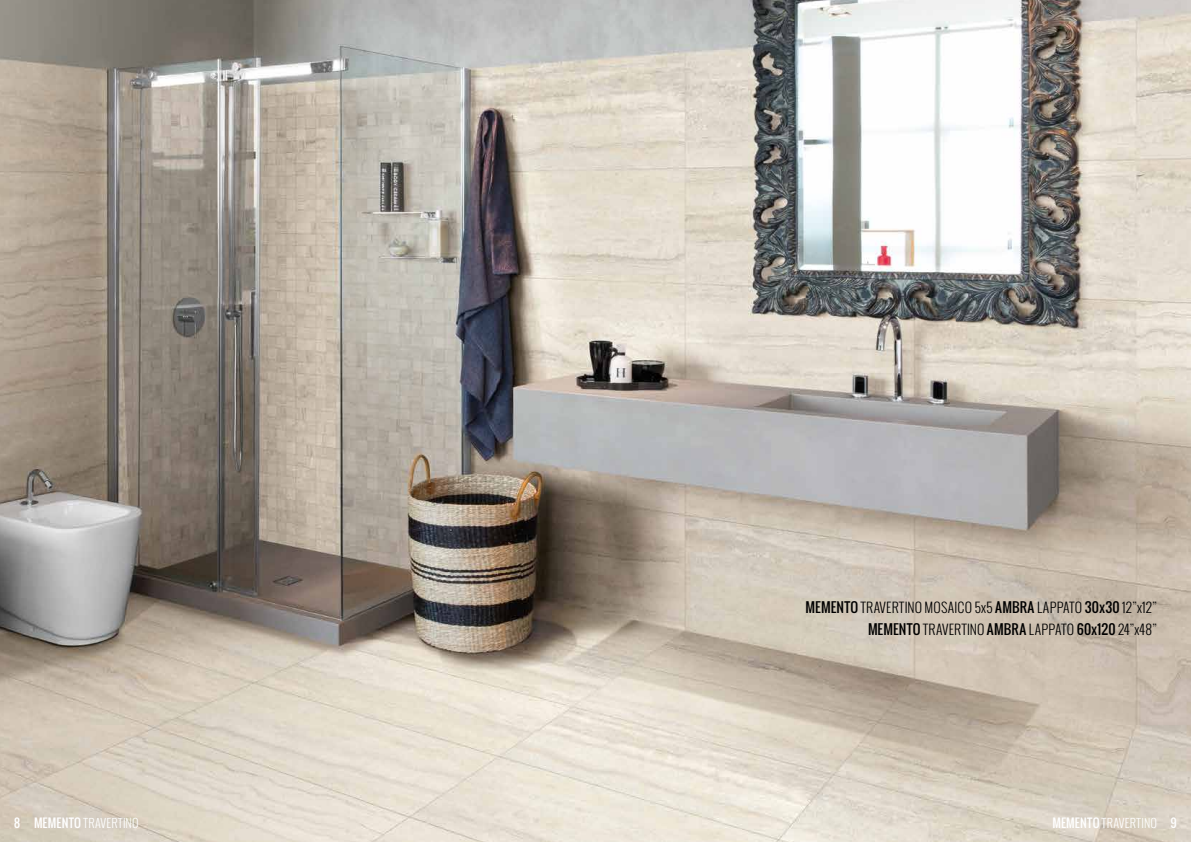
<style>
.page{position:relative;width:1191px;height:842px;background:#fff}
.page>*{position:absolute;margin:0;border:0;box-sizing:border-box;transform-origin:0 0}
.t1{font:300 13.5px/22.5px "Oswald";letter-spacing:.02em;color:#000}
.t2{font:13.5px "Oswald";color:#000}
.t3{font:300 12px "Oswald";letter-spacing:.025em;color:#fff}
.s1{font-weight:400}
</style>
<div class="page">
<img style="left:0;top:0;width:1191px;height:842px">
<p class="t2" style="left:805px;top:597px;width:9px">MEME</p>
<p class="t1" style="left:868px;top:596px;width:290px;text-indent:-31px"><span class="s1">NTO</span> TRAVERTINO MOSAICO 5x5 <span class="s1">AMBRA</span> LAPPATO <span class="s1">30x30</span> 12”x12”<br><span class="s1">MEME</span></p>
<p class="t1" style="left:899px;top:618px;width:259px"><span class="s1">NTO</span> TRAVERTINO <span class="s1">AMBRA</span> LAPPATO <span class="s1">60x120</span> 24”x48”</p>
<p class="t3" style="left:14px;top:815px;width:126px"><span class="s1">8 MEMENTO</span> TRAVERTINO</p>
<p class="t3" style="left:1052px;top:815px;width:126px"><span class="s1">MEMENTO</span> TRAVERTINO <span class="s1">9</span></p>
</div>
